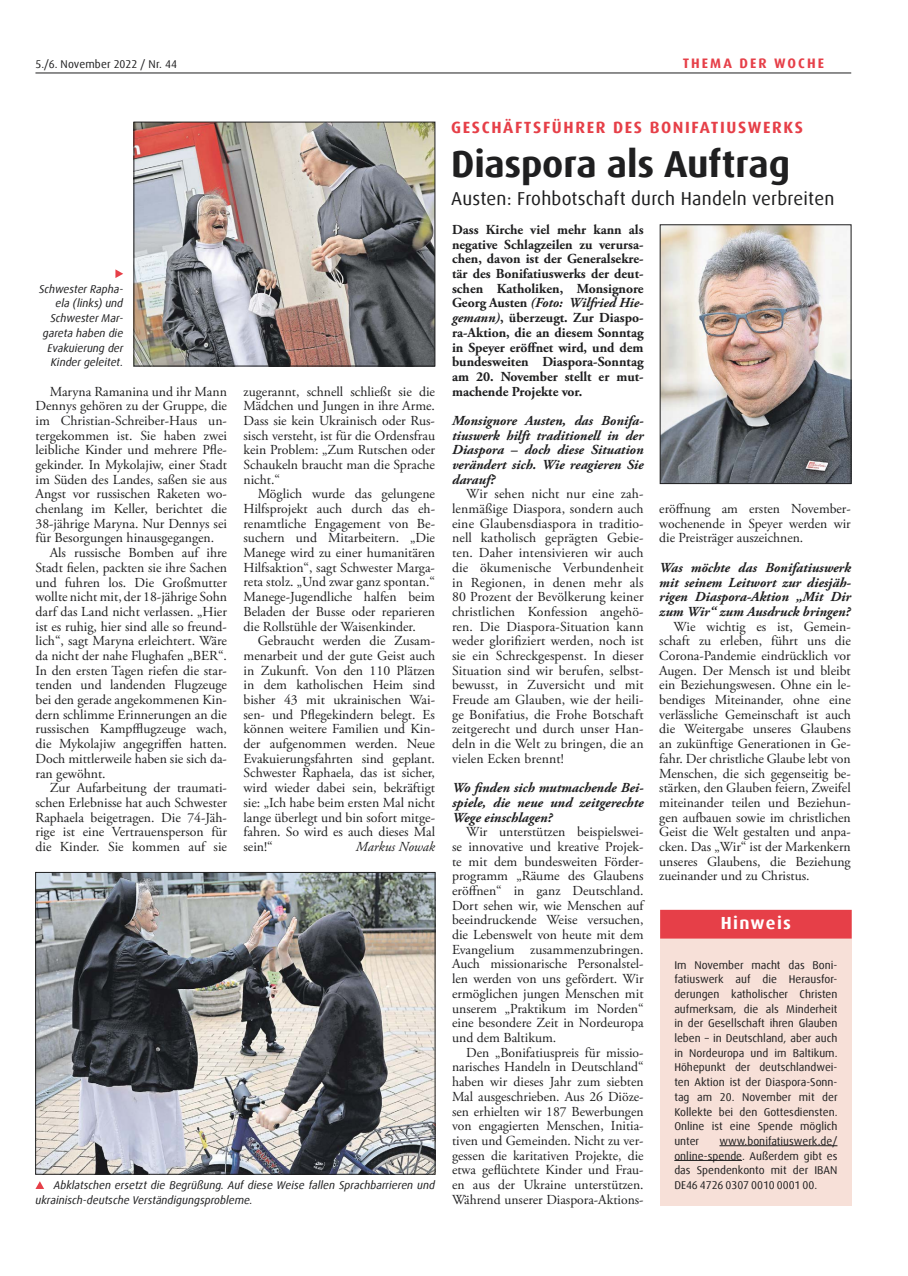
<style>
.page{position:relative;width:908px;height:1276px;background:#fff}
.page>*{position:absolute;margin:0;border:0;box-sizing:border-box;transform-origin:0 0}
.t1{font:700 37.5px "Dax Offc Pro";letter-spacing:-.005em;color:#1f1f20}
.t2{font:18.75px "Dax Offc Pro";letter-spacing:.01em;color:#1f1f20}
.t3{font:700 17.5px "Dax Offc Pro";letter-spacing:.075em;color:#fff}
.t4{font:700 16.25px "Dax Offc Pro";letter-spacing:.1em;color:#e63f48}
.t5{font:13.75px/14.6px "Adobe Garamond Pro";color:#1f1f20;text-align:justify}
.t6{font:700 13.75px/14.6px "Adobe Garamond Pro";color:#1f1f20;text-align:justify}
.t7{font:italic 700 13.75px/14.6px "Adobe Garamond Pro";color:#1f1f20;text-align:justify}
.t8{font:700 13.75px "Dax Offc Pro";letter-spacing:.15em;color:#e63f48}
.t9{font:italic 13.75px "Adobe Garamond Pro";color:#1f1f20}
.t10{font:11.25px/14.8px "Dax Offc Pro";color:#1f1f20;text-align:justify}
.t11{font:italic 11.25px/14.8px "Dax Offc Pro";color:#1f1f20}
.s1{font-style:italic}
</style>
<div class="page">
<hr style="left:35px;top:73px;width:815px;height:1px;background:#1f1f20">
<svg style="left:35px;top:1181px;width:9px;height:8px"></svg>
<img style="left:661px;top:227px;width:187px;height:255px">
<div style="left:659px;top:225px;width:191px;height:259px;border:1px solid #1f1f20"></div>
<div style="left:659px;top:910px;width:192px;height:295px;background:#f7e0d8"></div>
<div style="left:659px;top:910px;width:192px;height:28px;background:#e63f48"></div>
<hr style="left:719px;top:1145px;width:118px;height:1px;background:#1f1f20">
<hr style="left:674px;top:1160px;width:67px;height:1px;background:#1f1f20">
<img style="left:37px;top:874px;width:396px;height:298px">
<div style="left:35px;top:872px;width:400px;height:302px;border:1px solid #1f1f20"></div>
<img style="left:136px;top:124px;width:297px;height:240px">
<div style="left:134px;top:122px;width:301px;height:244px;border:1px solid #1f1f20"></div>
<svg style="left:115px;top:269px;width:8px;height:9px"></svg>
<p class="t10" style="left:35px;top:56px;width:143px">5./6. November 2022 / Nr. 44</p>
<p class="t8" style="left:682px;top:54px;width:143px">THEMA DER WOCHE</p>
<p class="t11" style="left:39px;top:281px;width:86px;text-align:right">Schwester Rapha&shy;ela (links) und<br>Schwester Mar&shy;gareta haben die<br>Evakuierung der<br>Kinder geleitet.</p>
<p class="t5" style="left:50px;top:384px;width:179px">Maryna Ramanina und ihr Mann</p>
<p class="t5" style="left:35px;top:399px;width:193px">Dennys gehören zu der Gruppe, die</p>
<p class="t5" style="left:35px;top:414px;width:193px">im Christian-Schreiber-Haus un-</p>
<p class="t5" style="left:35px;top:428px;width:193px">tergekommen ist. Sie haben zwei</p>
<p class="t5" style="left:35px;top:443px;width:193px">leibliche Kinder und mehrere Pfle-</p>
<p class="t5" style="left:35px;top:458px;width:193px">gekinder. In Mykolajiw, einer Stadt</p>
<p class="t5" style="left:35px;top:472px;width:193px">im Süden des Landes, saßen sie aus</p>
<p class="t5" style="left:35px;top:487px;width:193px">Angst vor russischen Raketen wo-</p>
<p class="t5" style="left:35px;top:502px;width:193px">chenlang im Keller, berichtet die</p>
<p class="t5" style="left:35px;top:516px;width:193px">38-jährige Maryna. Nur Dennys sei</p>
<p class="t5" style="left:35px;top:531px;width:180px">für Besorgungen hinausgegangen.</p>
<p class="t5" style="left:50px;top:546px;width:179px">Als russische Bomben auf ihre</p>
<p class="t5" style="left:35px;top:561px;width:193px">Stadt fielen, packten sie ihre Sachen</p>
<p class="t5" style="left:35px;top:575px;width:193px">und fuhren los. Die Großmutter</p>
<p class="t5" style="left:35px;top:590px;width:193px">wollte nicht mit, der 18-jährige Sohn</p>
<p class="t5" style="left:35px;top:605px;width:193px">darf das Land nicht verlassen. „Hier</p>
<p class="t5" style="left:35px;top:619px;width:193px">ist es ruhig, hier sind alle so freund-</p>
<p class="t5" style="left:35px;top:634px;width:193px">lich“, sagt Maryna erleichtert. Wäre</p>
<p class="t5" style="left:35px;top:649px;width:193px">da nicht der nahe Flughafen „BER“.</p>
<p class="t5" style="left:35px;top:663px;width:193px">In den ersten Tagen riefen die star-</p>
<p class="t5" style="left:35px;top:678px;width:193px">tenden und landenden Flugzeuge</p>
<p class="t5" style="left:35px;top:693px;width:193px">bei den gerade angekommenen Kin-</p>
<p class="t5" style="left:35px;top:707px;width:193px">dern schlimme Erinnerungen an die</p>
<p class="t5" style="left:35px;top:722px;width:193px">russischen Kampfflugzeuge wach,</p>
<p class="t5" style="left:35px;top:737px;width:193px">die Mykolajiw angegriffen hatten.</p>
<p class="t5" style="left:35px;top:751px;width:193px">Doch mittlerweile haben sie sich da-</p>
<p class="t5" style="left:35px;top:766px;width:72px">ran gewöhnt.</p>
<p class="t5" style="left:50px;top:781px;width:179px">Zur Aufarbeitung der traumati-</p>
<p class="t5" style="left:35px;top:795px;width:193px">schen Erlebnisse hat auch Schwester</p>
<p class="t5" style="left:35px;top:810px;width:193px">Raphaela beigetragen. Die 74-Jäh-</p>
<p class="t5" style="left:35px;top:825px;width:193px">rige ist eine Vertrauensperson für</p>
<p class="t5" style="left:35px;top:840px;width:193px">die Kinder. Sie kommen auf sie</p>
<p class="t5" style="left:243px;top:384px;width:193px">zugerannt, schnell schließt sie die Mädchen und Jungen in ihre Arme.<br>Dass sie kein Ukrainisch oder Rus&shy;sisch versteht, ist für die Ordensfrau kein Problem: „Zum Rutschen oder Schaukeln braucht man die Sprache nicht.“</p>
<p class="t5" style="left:243px;top:487px;width:193px;text-indent:14px">Möglich wurde das gelungene Hilfsprojekt auch durch das eh&shy;renamtliche Engagement von Be&shy;suchern und Mitarbeitern. „Die Manege wird zu einer humanitären Hilfsaktion“, sagt Schwester Marga&shy;reta stolz. „Und zwar ganz spontan.“ Manege-Jugendliche halfen beim Beladen der Busse oder reparieren die Rollstühle der Waisenkinder.</p>
<p class="t5" style="left:243px;top:634px;width:193px;text-indent:14px">Gebraucht werden die Zusam&shy;menarbeit und der gute Geist auch in Zukunft. Von den 110 Plätzen in dem katholischen Heim sind bisher 43 mit ukrainischen Wai&shy;sen- und Pflegekindern belegt. Es können weitere Familien und Kin&shy;der aufgenommen werden. Neue Evakuierungsfahrten sind geplant.<br>Schwester Raphaela, das ist sicher, wird wieder dabei sein, bekräftigt sie: „Ich habe beim ersten Mal nicht lange überlegt und bin sofort mitge&shy;fahren. So wird es auch dieses Mal sein!“</p>
<p class="t9" style="left:356px;top:838px;width:81px">Markus Nowak</p>
<p class="t11" style="left:35px;top:1177px;width:401px;text-indent:18px">Abklatschen ersetzt die Begrüßung. Auf diese Weise fallen Sprachbarrieren und ukrainisch-deutsche Verständigungsprobleme.</p>
<p class="t4" style="left:451px;top:117px;width:353px">GESCHÄFTSFÜHRER DES BONIFATIUSWERKS</p>
<h1 class="t1" style="left:451px;top:139px;width:340px">Diaspora als Auftrag</h1>
<h2 class="t2" style="left:451px;top:186px;width:384px">Austen: Frohbotschaft durch Handeln verbreiten</h2>
<p class="t6" style="left:452px;top:222px;width:193px">Dass Kirche viel mehr kann als negative Schlagzeilen zu verursa&shy;chen, davon ist der Generalsekre&shy;tär des Bonifatiuswerks der deut&shy;schen Katholiken, Monsignore Georg Austen <span class="s1">(Foto: Wilfried Hie&shy;gemann)</span>, überzeugt. Zur Diaspo&shy;ra-Aktion, die an diesem Sonntag in Speyer eröffnet wird, und dem bundesweiten Diaspora-Sonntag am 20. November stellt er mut&shy;machende Projekte vor.</p>
<p class="t7" style="left:452px;top:413px;width:193px">Monsignore Austen, das Bonifa&shy;tiuswerk hilft traditionell in der Diaspora – doch diese Situation verändert sich. Wie reagieren Sie darauf?</p>
<p class="t5" style="left:452px;top:487px;width:193px;text-indent:14px">Wir sehen nicht nur eine zah&shy;lenmäßige Diaspora, sondern auch eine Glaubensdiaspora in traditio&shy;nell katholisch geprägten Gebie&shy;ten. Daher intensivieren wir auch die ökumenische Verbundenheit in Regionen, in denen mehr als 80 Prozent der Bevölkerung keiner christlichen Konfession angehö&shy;ren. Die Diaspora-Situation kann weder glorifiziert werden, noch ist sie ein Schreckgespenst. In dieser Situation sind wir berufen, selbst&shy;bewusst, in Zuversicht und mit Freude am Glauben, wie der heili&shy;ge Bonifatius, die Frohe Botschaft zeitgerecht und durch unser Han&shy;deln in die Welt zu bringen, die an vielen Ecken brennt!</p>
<p class="t7" style="left:452px;top:781px;width:193px">Wo finden sich mutmachende Bei&shy;spiele, die neue und zeitgerechte Wege einschlagen?</p>
<p class="t5" style="left:452px;top:825px;width:193px;text-indent:14px">Wir unterstützen beispielswei&shy;se innovative und kreative Projek&shy;te mit dem bundesweiten Förder&shy;programm „Räume des Glaubens eröffnen“ in ganz Deutschland.<br>Dort sehen wir, wie Menschen auf beeindruckende Weise versuchen, die Lebenswelt von heute mit dem Evangelium zusammenzubringen.<br>Auch missionarische Personalstel&shy;len werden von uns gefördert. Wir ermöglichen jungen Menschen mit unserem „Praktikum im Norden“ eine besondere Zeit in Nordeuropa und dem Baltikum.</p>
<p class="t5" style="left:452px;top:1045px;width:193px;text-indent:14px">Den „Bonifatiuspreis für missio&shy;narisches Handeln in Deutschland“ haben wir dieses Jahr zum siebten Mal ausgeschrieben. Aus 26 Diöze&shy;sen erhielten wir 187 Bewerbungen von engagierten Menschen, Initia&shy;tiven und Gemeinden. Nicht zu ver&shy;gessen die karitativen Projekte, die etwa geflüchtete Kinder und Frau&shy;en aus der Ukraine unterstützen.<br>Während unserer Diaspora-Aktions-</p>
<p class="t5" style="left:659px;top:502px;width:193px">eröffnung am ersten November&shy;wochenende in Speyer werden wir die Preisträger auszeichnen.</p>
<p class="t7" style="left:659px;top:560px;width:193px">Was möchte das Bonifatiuswerk mit seinem Leitwort zur diesjäh&shy;rigen Diaspora-Aktion „Mit Dir zum Wir“ zum Ausdruck bringen?</p>
<p class="t5" style="left:659px;top:619px;width:193px;text-indent:14px">Wie wichtig es ist, Gemein&shy;schaft zu erleben, führt uns die Corona-Pandemie eindrücklich vor Augen. Der Mensch ist und bleibt ein Beziehungswesen. Ohne ein le&shy;bendiges Miteinander, ohne eine verlässliche Gemeinschaft ist auch die Weitergabe unseres Glaubens an zukünftige Generationen in Ge&shy;fahr. Der christliche Glaube lebt von Menschen, die sich gegenseitig be&shy;stärken, den Glauben feiern, Zweifel miteinander teilen und Beziehun&shy;gen aufbauen sowie im christlichen Geist die Welt gestalten und anpa&shy;cken. Das „Wir“ ist der Markenkern unseres Glaubens, die Beziehung zueinander und zu Christus.</p>
<p class="t3" style="left:720px;top:912px;width:72px">Hinweis</p>
<p class="t10" style="left:674px;top:957px;width:165px">Im November macht das Boni&shy;fatiuswerk auf die Herausfor&shy;derungen katholischer Christen aufmerksam, die als Minderheit in der Gesellschaft ihren Glauben leben – in Deutschland, aber auch in Nordeuropa und im Baltikum.<br>Höhepunkt der deutschlandwei&shy;ten Aktion ist der Diaspora-Sonn&shy;tag am 20. November mit der Kollekte bei den Gottesdiensten.<br>Online ist eine Spende möglich unter</p>
<p class="t10" style="left:674px;top:1133px;width:164px;text-indent:45px">www.bonifatiuswerk.de/ online-spende. Außerdem gibt es das Spendenkonto mit der IBAN DE46 4726 0307 0010 0001 00.</p>
</div>
